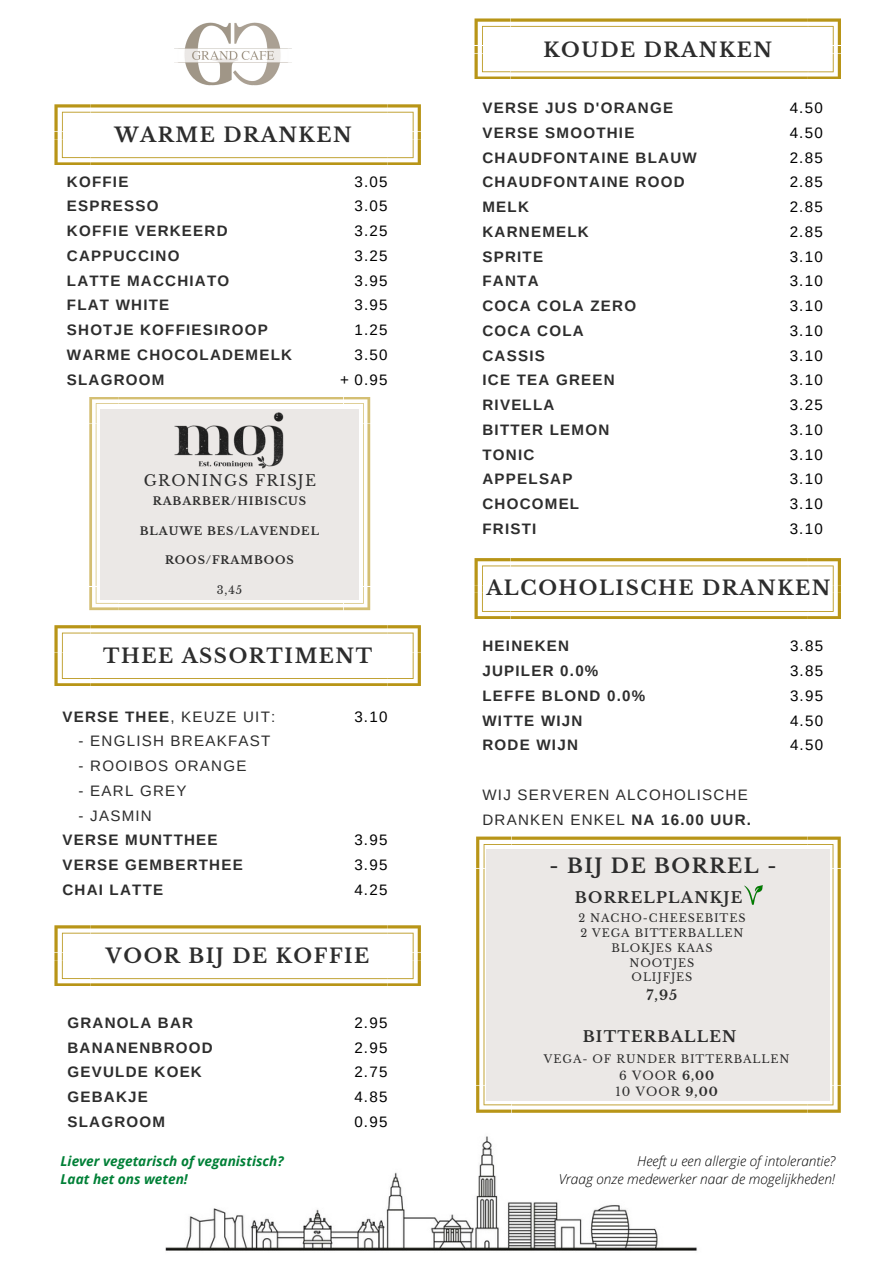
<style>
.page{position:relative;width:893px;height:1264px;background:#fff}
.page>*{position:absolute;margin:0;border:0;box-sizing:border-box;transform-origin:0 0}
.t1{font:700 19.8px "Libre Baskerville";letter-spacing:.08em;color:#2d2d2d}
.t2{font:700 15.15px/24.8px "Arimo";letter-spacing:.08em;color:#2d2d2d}
.t3{font:15.15px/24.8px "Arimo";letter-spacing:.08em;color:#000;text-align:justify}
.t4{font:15.15px/24.8px "Arimo";letter-spacing:.08em;color:#2d2d2d}
.t5{font:700 15.15px "Libre Baskerville";letter-spacing:.08em;color:#2d2d2d}
.t6{font:15.15px "Libre Baskerville";letter-spacing:.08em;color:#2d2d2d}
.t7{font:italic 300 13.65px/18px "Open Sans";color:#000;text-align:right}
.t8{font:italic 700 13.65px/18px "Open Sans";color:#008037}
.t9{font:700 13.5px "Libre Baskerville";color:#2d2d2d}
.t10{font:12px/16.6px "Libre Baskerville";letter-spacing:.08em;color:#2d2d2d}
.t11{font:11.1px/14.9px "Libre Baskerville";letter-spacing:.08em;color:#2d2d2d;text-align:center}
.t12{font:700 11.1px "Libre Baskerville";letter-spacing:.08em;color:#2d2d2d}
.s1{font-weight:700}
</style>
<div class="page">
<svg style="left:474px;top:18px;width:366px;height:61px"></svg>
<svg style="left:54px;top:104px;width:367px;height:61px"></svg>
<svg style="left:54px;top:625px;width:367px;height:61px"></svg>
<svg style="left:54px;top:925px;width:367px;height:61px"></svg>
<img style="left:174px;top:22px;width:118px;height:64px">
<svg style="left:474px;top:558px;width:366px;height:61px"></svg>
<svg style="left:89px;top:397px;width:281px;height:213px"></svg>
<div style="left:101px;top:409px;width:258px;height:190px;background:#ebe8e6"></div>
<img style="left:165px;top:1136px;width:532px;height:115px">
<svg style="left:476px;top:836px;width:364px;height:276px;background:#eae6de"></svg>
<img style="left:168px;top:402px;width:123px;height:67px">
<img style="left:744px;top:885px;width:18px;height:19px">
<h1 class="t1" style="left:114px;top:123px;width:239px">WARME DRANKEN</h1>
<p class="t2" style="left:67px;top:169px;width:227px">KOFFIE<br>ESPRESSO<br>KOFFIE VERKEERD<br>CAPPUCCINO<br>LATTE MACCHIATO<br>FLAT WHITE<br>SHOTJE KOFFIESIROOP<br>WARME CHOCOLADEMELK<br>SLAGROOM</p>
<p class="t3" style="left:340px;top:169px;width:49px;text-align:right">3.05<br>3.05<br>3.25<br>3.25<br>3.95<br>3.95<br>1.25<br>3.50<br>+ 0.95</p>
<p class="t6" style="left:144px;top:471px;width:174px">GRONINGS FRISJE</p>
<p class="t12" style="left:153px;top:494px;width:155px">RABARBER/HIBISCUS</p>
<p class="t12" style="left:140px;top:524px;width:181px">BLAUWE BES/LAVENDEL</p>
<p class="t12" style="left:165px;top:553px;width:130px">ROOS/FRAMBOOS</p>
<p class="t11" style="left:217px;top:582px;width:27px">3,45</p>
<h1 class="t1" style="left:103px;top:643px;width:270px">THEE ASSORTIMENT</h1>
<p class="t4" style="left:62px;top:704px;width:214px"><span class="s1">VERSE THEE</span>, KEUZE UIT:</p>
<p class="t4" style="left:79px;top:728px;width:193px">- ENGLISH BREAKFAST</p>
<p class="t4" style="left:79px;top:753px;width:169px">- ROOIBOS ORANGE</p>
<p class="t4" style="left:79px;top:778px;width:109px">- EARL GREY</p>
<p class="t4" style="left:79px;top:803px;width:75px">- JASMIN</p>
<p class="t2" style="left:62px;top:827px;width:182px">VERSE MUNTTHEE<br>VERSE GEMBERTHEE<br>CHAI LATTE</p>
<p class="t3" style="left:354px;top:704px;width:35px">3.10</p>
<p class="t3" style="left:354px;top:827px;width:35px">3.95<br>3.95<br>4.25</p>
<h1 class="t1" style="left:106px;top:944px;width:265px">VOOR BIJ DE KOFFIE</h1>
<p class="t2" style="left:67px;top:1010px;width:147px">GRANOLA BAR<br>BANANENBROOD<br>GEVULDE KOEK<br>GEBAKJE<br>SLAGROOM</p>
<p class="t3" style="left:354px;top:1010px;width:35px">2.95<br>2.95<br>2.75<br>4.85<br>0.95</p>
<h1 class="t1" style="left:543px;top:37px;width:230px">KOUDE DRANKEN</h1>
<p class="t2" style="left:482px;top:95px;width:216px">VERSE JUS D'ORANGE<br>VERSE SMOOTHIE<br>CHAUDFONTAINE BLAUW<br>CHAUDFONTAINE ROOD<br>MELK<br>KARNEMELK<br>SPRITE<br>FANTA<br>COCA COLA ZERO<br>COCA COLA<br>CASSIS<br>ICE TEA GREEN<br>RIVELLA<br>BITTER LEMON<br>TONIC<br>APPELSAP<br>CHOCOMEL<br>FRISTI</p>
<p class="t3" style="left:789px;top:95px;width:35px">4.50<br>4.50<br>2.85<br>2.85<br>2.85<br>2.85<br>3.10<br>3.10<br>3.10<br>3.10<br>3.10<br>3.10<br>3.25<br>3.10<br>3.10<br>3.10<br>3.10<br>3.10</p>
<h1 class="t1" style="left:486px;top:576px;width:345px">ALCOHOLISCHE DRANKEN</h1>
<p class="t2" style="left:482px;top:633px;width:164px">HEINEKEN<br>JUPILER 0.0%<br>LEFFE BLOND 0.0%<br>WITTE WIJN<br>RODE WIJN</p>
<p class="t4" style="left:482px;top:782px;width:270px">WIJ SERVEREN ALCOHOLISCHE<br>DRANKEN ENKEL <span class="s1">NA 16.00 UUR.</span></p>
<p class="t3" style="left:790px;top:633px;width:35px">3.85<br>3.85<br>3.95<br>4.50<br>4.50</p>
<h1 class="t1" style="left:549px;top:853px;width:228px">- BIJ DE BORREL -</h1>
<p class="t5" style="left:575px;top:888px;width:169px">BORRELPLANKJE</p>
<p class="t11" style="left:578px;top:910px;width:169px">2 NACHO-CHEESEBITES<br>2 VEGA BITTERBALLEN<br>BLOKJES KAAS<br>NOOTJES<br>OLIJFJES</p>
<p class="t9" style="left:646px;top:986px;width:32px">7,95</p>
<p class="t5" style="left:582px;top:1027px;width:155px">BITTERBALLEN</p>
<p class="t11" style="left:544px;top:1051px;width:247px">VEGA- OF RUNDER BITTERBALLEN</p>
<p class="t10" style="left:615px;top:1067px;width:104px">6 VOOR <span class="s1">6,00<br></span>10 VOOR <span class="s1">9,00</span></p>
<p class="t8" style="left:61px;top:1151px;width:224px">Liever vegetarisch of veganistisch?<br>Laat het ons weten!</p>
<p class="t7" style="left:558px;top:1151px;width:278px">Heeft u een allergie of intolerantie?<br>Vraag onze medewerker naar de mogelijkheden!</p>
</div>
